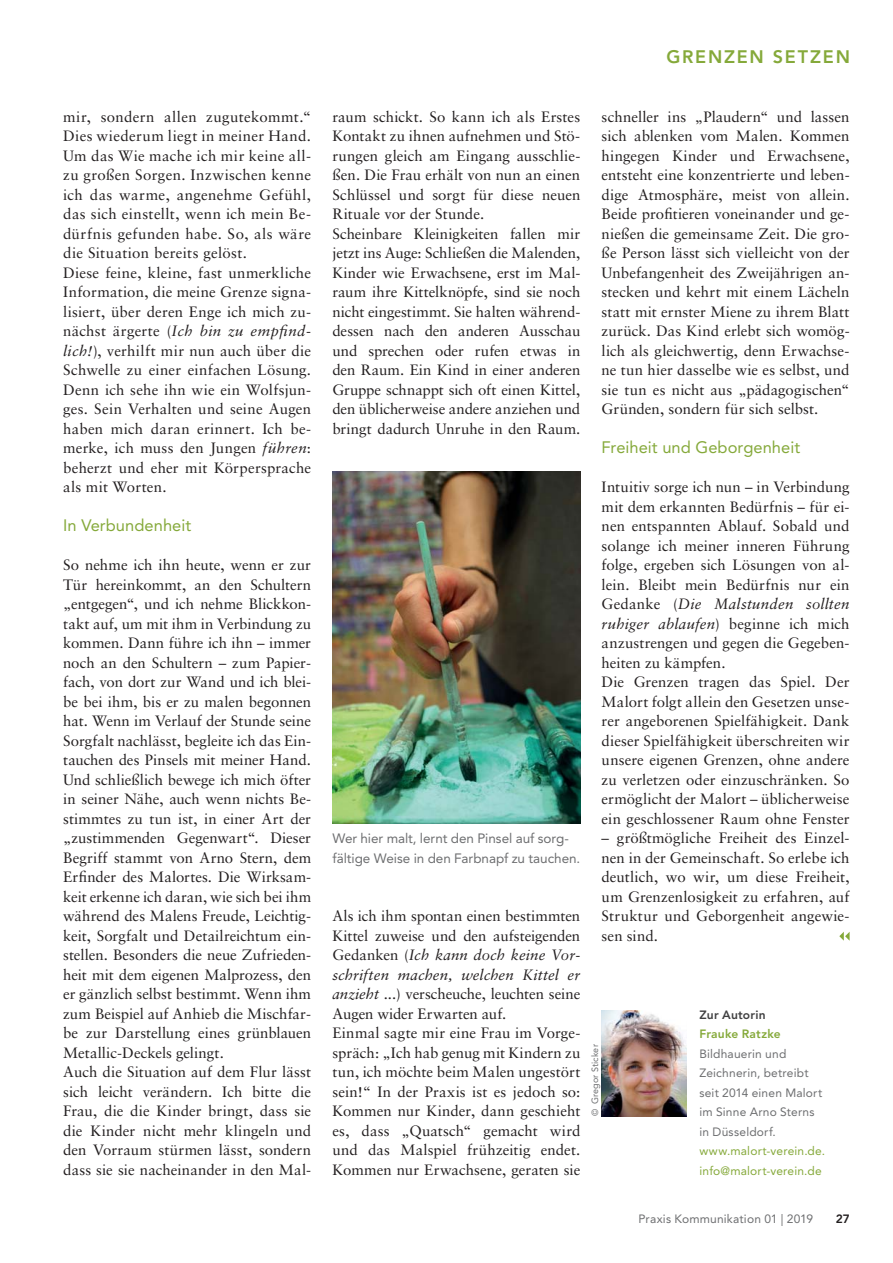
<style>
.page{position:relative;width:893px;height:1263px;background:#fff}
.page>*{position:absolute;margin:0;border:0;box-sizing:border-box;transform-origin:0 0}
.t1{font:800 18px "Avenir LT Std";letter-spacing:.1em;color:#85a93a}
.t2{font:16.5px "Avenir LT Std";color:#85a93a}
.t3{font:15px/19.5px "Sabon LT Std";color:#231f20}
.t4{font:15px/19.5px "Sabon LT Std";letter-spacing:.02em;color:#231f20}
.t5{font:italic 15px/19.5px "Sabon";letter-spacing:.01em;color:#231f20}
.t6{font:13.5px/19.5px "Avenir LT Std";letter-spacing:-.005em;color:#6d6e70}
.t7{font:12px/19.5px "Avenir LT Std";letter-spacing:.015em;color:#6d6e70}
.t8{font:12px/19.5px "Avenir LT Std";letter-spacing:.015em;color:#85a93a}
.t9{font:800 12px "Avenir LT Std";letter-spacing:.02em;color:#85a93a}
.t10{font:800 12px "Avenir LT Std";letter-spacing:.02em;color:#404041}
.t11{font:800 12px "Avenir LT Std";color:#231f20}
.t12{font:9px "Avenir LT Std";letter-spacing:.015em;color:#6d6e70}
.s1{font-family:"Sabon LT Std";font-style:normal}
.s2{font-family:"Sabon";font-style:italic}
</style>
<div class="page">
<svg style="left:839px;top:932px;width:10px;height:9px"></svg>
<img style="left:601px;top:1010px;width:86px;height:107px">
<img style="left:332px;top:472px;width:248px;height:352px">
<p class="t4" style="left:63px;top:108px;width:249px">mir, sondern allen zugutekommt.“ Dies wiederum liegt in meiner Hand.<br>Um das Wie mache ich mir keine all&shy;zu großen Sorgen. Inzwischen kenne ich das warme, angenehme Gefühl, das sich einstellt, wenn ich mein Be&shy;dürfnis gefunden habe. So, als wäre die Situation bereits gelöst.<br>Diese feine, kleine, fast unmerkliche Information, die meine Grenze signa&shy;lisiert, über deren Enge ich mich zu-</p>
<p class="t5" style="left:63px;top:322px;width:249px"><span class="s1">nächst ärgerte (</span>Ich bin zu empfind-</p>
<p class="t3" style="left:63px;top:342px;width:249px;text-align:justify"><span class="s2">lich!</span>), verhilft mir nun auch über die Schwelle zu einer einfachen Lösung.<br>Denn ich sehe ihn wie ein Wolfsjun&shy;ges. Sein Verhalten und seine Augen haben mich daran erinnert. Ich be&shy;merke, ich muss den Jungen <span class="s2">führen</span>: beherzt und eher mit Körpersprache als mit Worten.</p>
<p class="t2" style="left:63px;top:517px;width:130px">In Verbundenheit</p>
<p class="t3" style="left:63px;top:556px;width:249px">So nehme ich ihn heute, wenn er zur Tür hereinkommt, an den Schultern „entgegen“, und ich nehme Blickkon&shy;takt auf, um mit ihm in Verbindung zu kommen. Dann führe ich ihn – immer noch an den Schultern – zum Papier&shy;fach, von dort zur Wand und ich blei&shy;be bei ihm, bis er zu malen begonnen hat. Wenn im Verlauf der Stunde seine Sorgfalt nachlässt, begleite ich das Ein&shy;tauchen des Pinsels mit meiner Hand.<br>Und schließlich bewege ich mich öfter in seiner Nähe, auch wenn nichts Be&shy;stimmtes zu tun ist, in einer Art der „zustimmenden Gegenwart“. Dieser Begriff stammt von Arno Stern, dem Erfinder des Malortes. Die Wirksam&shy;keit erkenne ich daran, wie sich bei ihm während des Malens Freude, Leichtig&shy;keit, Sorgfalt und Detailreichtum ein&shy;stellen. Besonders die neue Zufrieden&shy;heit mit dem eigenen Malprozess, den er gänzlich selbst bestimmt. Wenn ihm zum Beispiel auf Anhieb die Mischfar&shy;be zur Darstellung eines grünblauen Metallic-Deckels gelingt.<br>Auch die Situation auf dem Flur lässt sich leicht verändern. Ich bitte die Frau, die die Kinder bringt, dass sie die Kinder nicht mehr klingeln und den Vorraum stürmen lässt, sondern dass sie sie nacheinander in den Mal-</p>
<p class="t1" style="left:666px;top:48px;width:185px">GRENZEN SETZEN</p>
<p class="t3" style="left:332px;top:108px;width:249px">raum schickt. So kann ich als Erstes Kontakt zu ihnen aufnehmen und Stö&shy;rungen gleich am Eingang ausschlie&shy;ßen. Die Frau erhält von nun an einen Schlüssel und sorgt für diese neuen Rituale vor der Stunde.<br>Scheinbare Kleinigkeiten fallen mir jetzt ins Auge: Schließen die Malenden, Kinder wie Erwachsene, erst im Mal&shy;raum ihre Kittelknöpfe, sind sie noch nicht eingestimmt. Sie halten während&shy;dessen nach den anderen Ausschau und sprechen oder rufen etwas in den Raum. Ein Kind in einer anderen Gruppe schnappt sich oft einen Kittel, den üblicherweise andere anziehen und bringt dadurch Unruhe in den Raum.</p>
<p class="t6" style="left:332px;top:829px;width:249px">Wer hier malt, lernt den Pinsel auf sorg&shy;fältige Weise in den Farbnapf zu tauchen.</p>
<p class="t3" style="left:332px;top:907px;width:249px">Als ich ihm spontan einen bestimmten<br>Kittel zuweise und den aufsteigenden</p>
<p class="t5" style="left:332px;top:946px;width:249px"><span class="s1">Gedanken (</span>Ich kann doch keine Vor&shy;schriften machen, welchen Kittel er</p>
<p class="t3" style="left:332px;top:985px;width:249px"><span class="s2">anzieht ...</span>) verscheuche, leuchten seine Augen wider Erwarten auf.<br>Einmal sagte mir eine Frau im Vorge&shy;spräch: „Ich hab genug mit Kindern zu tun, ich möchte beim Malen ungestört sein!“ In der Praxis ist es jedoch so:<br>Kommen nur Kinder, dann geschieht es, dass „Quatsch“ gemacht wird und das Malspiel frühzeitig endet.<br>Kommen nur Erwachsene, geraten sie</p>
<p class="t3" style="left:601px;top:108px;width:249px;text-align:justify">schneller ins „Plaudern“ und lassen sich ablenken vom Malen. Kommen hingegen Kinder und Erwachsene, entsteht eine konzentrierte und leben&shy;dige Atmosphäre, meist von allein.<br>Beide profitieren voneinander und ge&shy;nießen die gemeinsame Zeit. Die gro&shy;ße Person lässt sich vielleicht von der Unbefangenheit des Zweijährigen an&shy;stecken und kehrt mit einem Lächeln statt mit ernster Miene zu ihrem Blatt zurück. Das Kind erlebt sich womög&shy;lich als gleichwertig, denn Erwachse&shy;ne tun hier dasselbe wie es selbst, und sie tun es nicht aus „pädagogischen“ Gründen, sondern für sich selbst.</p>
<p class="t2" style="left:601px;top:439px;width:200px">Freiheit und Geborgenheit</p>
<p class="t3" style="left:601px;top:478px;width:249px;text-align:justify">Intuitiv sorge ich nun – in Verbindung mit dem erkannten Bedürfnis – für ei&shy;nen entspannten Ablauf. Sobald und solange ich meiner inneren Führung folge, ergeben sich Lösungen von al&shy;lein. Bleibt mein Bedürfnis nur ein</p>
<p class="t5" style="left:601px;top:595px;width:249px"><span class="s1">Gedanke (</span>Die Malstunden sollten ruhiger ablaufen<span class="s1">) beginne ich mich</span></p>
<p class="t3" style="left:601px;top:634px;width:249px">anzustrengen und gegen die Gegeben&shy;heiten zu kämpfen.<br>Die Grenzen tragen das Spiel. Der Malort folgt allein den Gesetzen unse&shy;rer angeborenen Spielfähigkeit. Dank dieser Spielfähigkeit überschreiten wir unsere eigenen Grenzen, ohne andere zu verletzen oder einzuschränken. So ermöglicht der Malort – üblicherweise ein geschlossener Raum ohne Fenster</p>
<p class="t3" style="left:601px;top:829px;width:249px;text-align:justify">– größtmögliche Freiheit des Einzel&shy;nen in der Gemeinschaft. So erlebe ich deutlich, wo wir, um diese Freiheit, um Grenzenlosigkeit zu erfahren, auf Struktur und Geborgenheit angewie&shy;sen sind.</p>
<p class="t12" style="left:590px;top:1116px;width:73px;rotate:-90deg">© Gregor Sticker</p>
<p class="t10" style="left:699px;top:1009px;width:68px">Zur Autorin</p>
<p class="t9" style="left:699px;top:1028px;width:83px">Frauke Ratzke</p>
<p class="t7" style="left:699px;top:1044px;width:124px">Bildhauerin und<br>Zeichnerin, betreibt seit 2014 einen Malort im Sinne Arno Sterns in Düsseldorf.</p>
<p class="t8" style="left:699px;top:1142px;width:127px">www.malort-verein.de. info@malort-verein.de</p>
<p class="t7" style="left:638px;top:1209px;width:176px">Praxis Kommunikation 01 | 2019</p>
<p class="t11" style="left:836px;top:1213px;width:16px">27</p>
</div>
